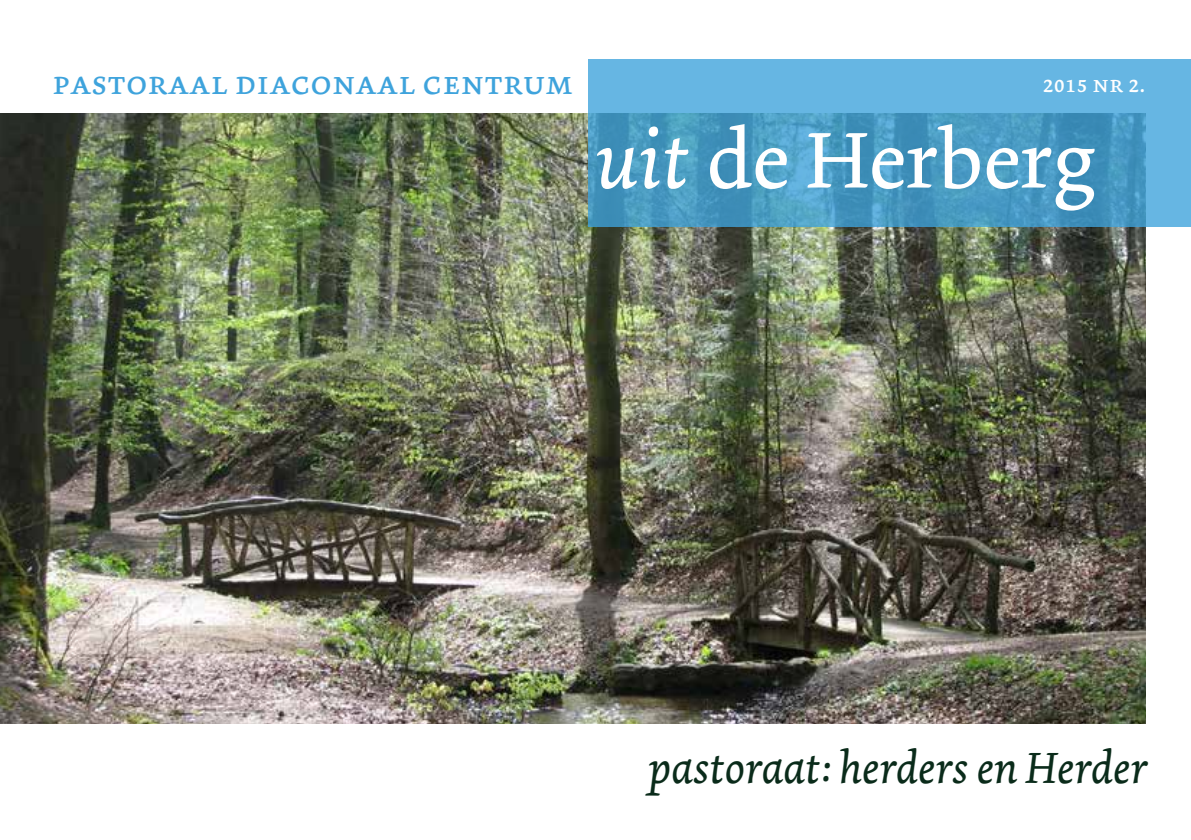
<style>
.page{position:relative;width:1191px;height:840px;background:#fff}
.page>*{position:absolute;margin:0;border:0;box-sizing:border-box;transform-origin:0 0}
.t1{font:83.4px "Dolly";color:#fff}
.t2{font:italic 46px "Dolly";color:#0a2b1a}
.t3{font:34px "Dolly Small Caps";color:#3ea3dc}
.t4{font:24px "Dolly Small Caps";color:#fff}
.s1{font-style:italic}
</style>
<div class="page">
<img style="left:0;top:113px;width:1145px;height:610px">
<svg style="left:588px;top:60px;width:603px;height:167px;background:#52a3cd"></svg>
<p class="t3" style="left:52px;top:63px;width:523px">pastoraal diaconaal centrum</p>
<p class="t4" style="left:1042px;top:70px;width:104px">2015 nr 2.</p>
<h1 class="t1" style="left:595px;top:111px;width:502px"><span class="s1">uit</span> de Herberg</h1>
<h2 class="t2" style="left:648px;top:739px;width:500px">pastoraat: herders en Herder</h2>
</div>
